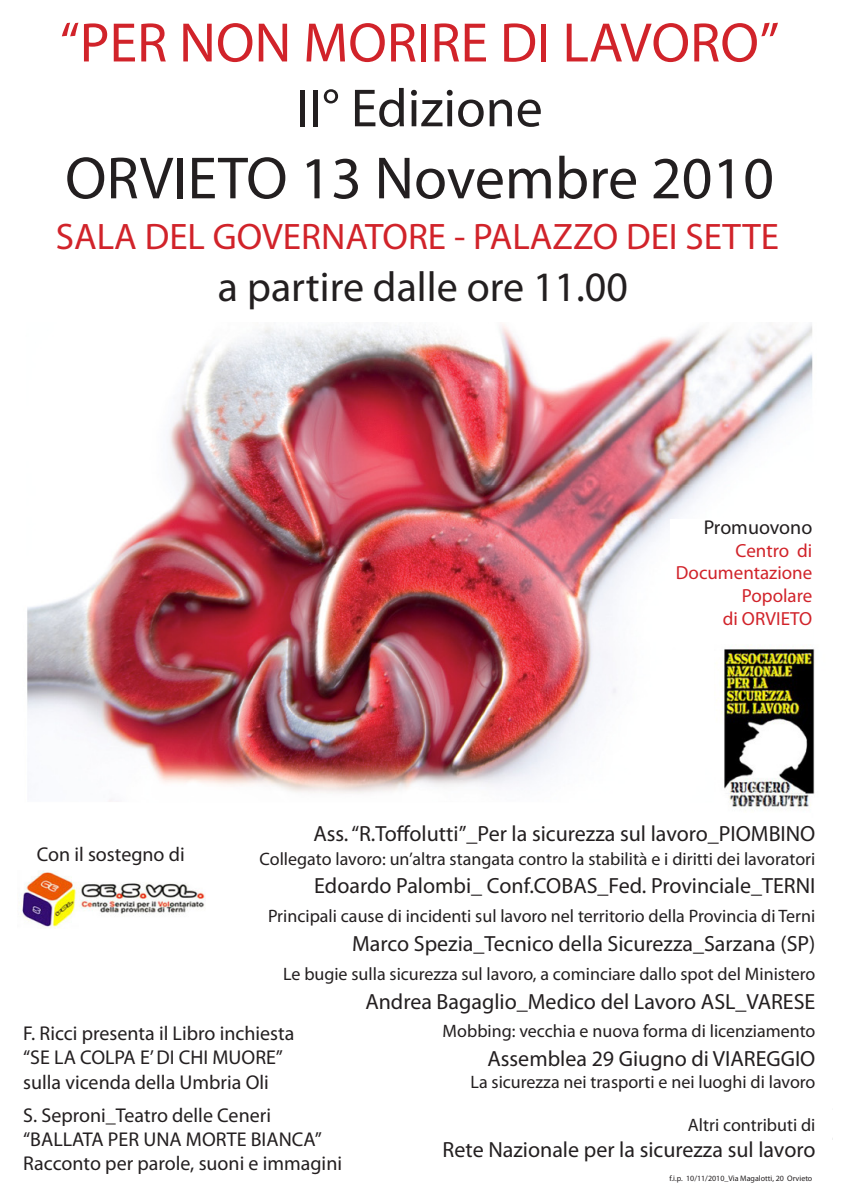
<style>
.page{position:relative;width:842px;height:1191px;background:#fff}
.page>*{position:absolute;margin:0;border:0;box-sizing:border-box;transform-origin:0 0}
.t1{font:60px "Myriad Pro";color:#231f20}
.t2{font:56px "Myriad Pro";color:#d1232a}
.t3{font:54px "Myriad Pro";color:#231f20}
.t4{font:42px "Myriad Pro";color:#231f20}
.t5{font:37px "Myriad Pro";color:#d1232a}
.t6{font:22px "Myriad Pro";color:#231f20}
.t7{font:20px "Myriad Pro";color:#231f20}
.t8{font:19px "Myriad Pro";color:#d1232a}
.t9{font:18px "Myriad Pro";color:#231f20}
.t10{font:8px "Myriad Pro";color:#231f20}
</style>
<div class="page">
<img style="left:27px;top:323px;width:786px;height:478px">
<div style="left:670px;top:519px;width:142px;height:121px;background:#fff"></div>
<img style="left:20px;top:871px;width:185px;height:58px">
<img style="left:714px;top:644px;width:101px;height:164px">
<p class="t2" style="left:60px;top:8px;width:721px">“PER NON MORIRE DI LAVORO”</p>
<p class="t3" style="left:296px;top:75px;width:248px">II° Edizione</p>
<p class="t1" style="left:65px;top:141px;width:710px">ORVIETO 13 Novembre 2010</p>
<p class="t5" style="left:56px;top:213px;width:725px">SALA DEL GOVERNATORE - PALAZZO DEI SETTE</p>
<p class="t4" style="left:218px;top:261px;width:411px">a partire dalle ore 11.00</p>
<p class="t7" style="left:704px;top:515px;width:110px">Promuovono</p>
<p class="t8" style="left:735px;top:538px;width:78px">Centro di</p>
<p class="t8" style="left:676px;top:561px;width:138px">Documentazione</p>
<p class="t8" style="left:742px;top:584px;width:72px">Popolare</p>
<p class="t8" style="left:723px;top:607px;width:91px">di ORVIETO</p>
<p class="t6" style="left:313px;top:819px;width:503px">Ass. “R.Toffolutti”_Per la sicurezza sul lavoro_PIOMBINO</p>
<p class="t9" style="left:260px;top:847px;width:557px">Collegato lavoro: un’altra stangata contro la stabilità e i diritti dei lavoratori</p>
<p class="t6" style="left:314px;top:872px;width:503px">Edoardo Palombi_ Conf.COBAS_Fed. Provinciale_TERNI</p>
<p class="t9" style="left:268px;top:905px;width:549px">Principali cause di incidenti sul lavoro nel territorio della Provincia di Terni</p>
<p class="t6" style="left:352px;top:930px;width:465px">Marco Spezia_Tecnico della Sicurezza_Sarzana (SP)</p>
<p class="t9" style="left:283px;top:962px;width:534px">Le bugie sulla sicurezza sul lavoro, a cominciare dallo spot del Ministero</p>
<p class="t6" style="left:365px;top:987px;width:452px">Andrea Bagaglio_Medico del Lavoro ASL_VARESE</p>
<p class="t9" style="left:443px;top:1020px;width:374px">Mobbing: vecchia e nuova forma di licenziamento</p>
<p class="t6" style="left:487px;top:1045px;width:329px">Assemblea 29 Giugno di VIAREGGIO</p>
<p class="t9" style="left:471px;top:1070px;width:346px">La sicurezza nei trasporti e nei luoghi di lavoro</p>
<p class="t9" style="left:688px;top:1114px;width:129px">Altri contributi di</p>
<p class="t6" style="left:443px;top:1136px;width:374px">Rete Nazionale per la sicurezza sul lavoro</p>
<p class="t7" style="left:37px;top:841px;width:150px">Con il sostegno di</p>
<p class="t7" style="left:23px;top:1021px;width:273px">F. Ricci presenta il Libro inchiesta</p>
<p class="t7" style="left:23px;top:1045px;width:261px">“SE LA COLPA E’ DI CHI MUORE”</p>
<p class="t7" style="left:23px;top:1069px;width:247px">sulla vicenda della Umbria Oli</p>
<p class="t7" style="left:23px;top:1103px;width:249px">S. Seproni_Teatro delle Ceneri</p>
<p class="t7" style="left:23px;top:1127px;width:300px">“BALLATA PER UNA MORTE BIANCA”</p>
<p class="t7" style="left:23px;top:1151px;width:320px">Racconto per parole, suoni e immagini</p>
<p class="t10" style="left:669px;top:1173px;width:144px">f.i.p. 10/11/2010_Via Magalotti, 20 Orvieto</p>
</div>
